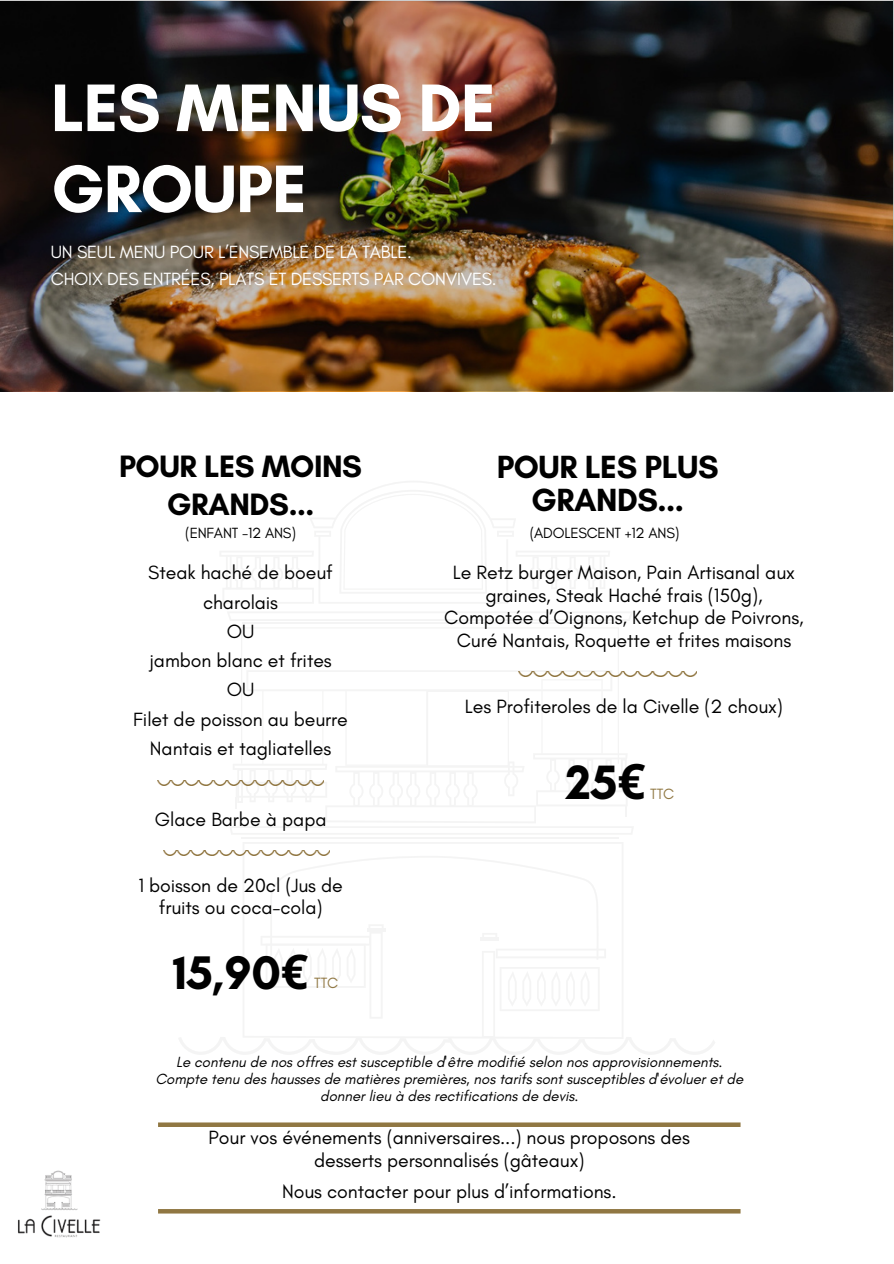
<style>
.page{position:relative;width:894px;height:1264px;background:#fff}
.page>*{position:absolute;margin:0;border:0;box-sizing:border-box;transform-origin:0 0}
.t1{font:700 68.4px/81px "Glacial Indifference";letter-spacing:-.015em;color:#fff}
.t2{font:700 49.05px "Glacial Indifference";color:#000}
.t3{font:700 48px "Glacial Indifference";color:#000}
.t4{font:700 32.7px/33.8px "Glacial Indifference";letter-spacing:-.015em;color:#000;text-align:center}
.t5{font:700 31.5px/37.2px "Glacial Indifference";letter-spacing:-.015em;color:#000;text-align:center}
.t6{font:19.5px/29.2px "Glacial Indifference";letter-spacing:-.005em;color:#000;text-align:center}
.t7{font:18px/27px "Glacial Indifference";letter-spacing:-.015em;color:#fff}
.t8{font:15.15px "Glacial Indifference";letter-spacing:-.015em;color:#907742}
.t9{font:italic 15px/16.8px "Glacial Indifference";letter-spacing:-.005em;color:#000;text-align:center}
.t10{font:15px "Glacial Indifference";letter-spacing:-.015em;color:#000}
.s1{font-family:"Noto Sans"}
</style>
<div class="page">
<img style="left:0;top:0;width:893px;height:390px">
<svg style="left:220px;top:481px;width:390px;height:122px"></svg>
<svg style="left:228px;top:612px;width:404px;height:9px"></svg>
<svg style="left:243px;top:842px;width:380px;height:13px"></svg>
<hr style="left:242px;top:622px;width:377px;height:1px;background:#1d1d1b">
<hr style="left:241px;top:837px;width:378px;height:2px;background:#1d1d1b">
<svg style="left:179px;top:855px;width:536px;height:199px"></svg>
<svg style="left:230px;top:670px;width:404px;height:164px"></svg>
<img style="left:518px;top:671px;width:178px;height:5px">
<img style="left:157px;top:780px;width:167px;height:5px">
<img style="left:163px;top:850px;width:167px;height:5px">
<img style="left:18px;top:1170px;width:83px;height:68px">
<svg style="left:158px;top:1122px;width:582px;height:4px;background:#9d8758"></svg>
<div style="left:158px;top:1208px;width:582px;height:5px;background:#907742"></div>
<p class="t1" style="left:51px;top:67px;width:446px">LES MENUS DE<br>GROUPE</p>
<p class="t7" style="left:51px;top:238px;width:447px">UN SEUL MENU POUR L’ENSEMBLE DE LA TABLE.<br>CHOIX DES ENTRÉES, PLATS ET DESSERTS PAR CONVIVES.</p>
<h4 class="t5" style="left:119px;top:448px;width:244px">POUR LES MOINS<br>GRANDS...</h4>
<p class="t4" style="left:496px;top:449px;width:223px">POUR LES PLUS<br>GRANDS...</p>
<h4 class="t10" style="left:185px;top:524px;width:112px">(ENFANT -12 ANS)</h4>
<p class="t10" style="left:529px;top:524px;width:151px">(ADOLESCENT +12 ANS)</p>
<h5 class="t6" style="left:133px;top:558px;width:216px">Steak haché de boeuf charolais<br>OU<br>jambon blanc et frites<br>OU<br>Filet de poisson au beurre<br>Nantais et tagliatelles</h5>
<h5 class="t6" style="left:155px;top:804px;width:173px">Glace Barbe à papa</h5>
<h5 class="t6" style="left:138px;top:873px;width:206px;line-height:22.5px">1 boisson de 20cl (Jus de fruits ou coca-cola)</h5>
<p class="t3" style="left:173px;top:942px;width:137px">15,90<span class="s1">€</span></p>
<h1 class="t8" style="left:314px;top:973px;width:25px">TTC</h1>
<p class="t6" style="left:444px;top:561px;width:361px;line-height:22.5px">Le Retz burger Maison, Pain Artisanal aux graines, Steak Haché frais (150g), Compotée d’Oignons, Ketchup de Poivrons, Curé Nantais, Roquette et frites maisons</p>
<h2 class="t6" style="left:465px;top:691px;width:319px">Les Profiteroles de la Civelle (2 choux)</h2>
<h5 class="t2" style="left:565px;top:752px;width:81px">25<span class="s1">€</span></h5>
<h4 class="t8" style="left:650px;top:784px;width:25px">TTC</h4>
<h4 class="t9" style="left:176px;top:1053px;width:548px">Le contenu de nos offres est susceptible d'être modifié selon nos approvisionnements.</h4>
<h4 class="t9" style="left:155px;top:1070px;width:589px">Compte tenu des hausses de matières premières, nos tarifs sont susceptibles d'évoluer et de donner lieu à des rectifications de devis.</h4>
<p class="t6" style="left:208px;top:1125px;width:482px;line-height:22.5px">Pour vos événements (anniversaires...) nous proposons des desserts personnalisés (gâteaux)</p>
<p class="t6" style="left:282px;top:1176px;width:336px">Nous contacter pour plus d’informations.</p>
</div>
